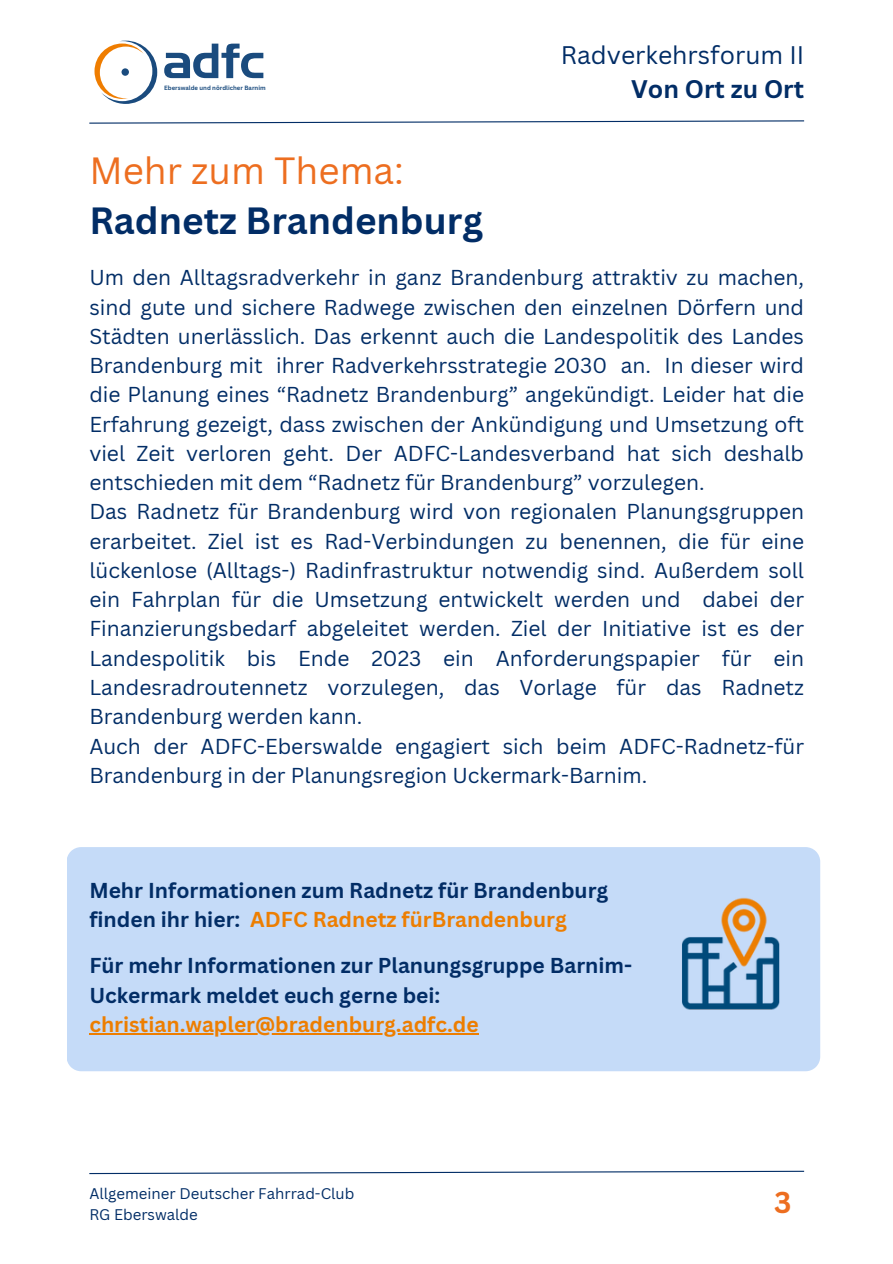
<style>
.page{position:relative;width:893px;height:1264px;background:#fff}
.page>*{position:absolute;margin:0;border:0;box-sizing:border-box;transform-origin:0 0}
.t1{font:700 36.9px "Canva Sans";color:#022d66}
.t2{font:36.9px "Canva Sans";color:#ed6e20}
.t3{font:700 29.25px "Canva Sans";color:#ed6e20}
.t4{font:24.75px "Canva Sans";color:#022d66}
.t5{font:700 24.75px "Canva Sans";color:#022d66}
.t6{font:21px/29.2px "Canva Sans";color:#022d66}
.t7{font:700 21px/29.2px "Canva Sans";color:#022d66}
.t8{font:700 21px "Canva Sans";color:#ed7e01}
.t9{font:15px/20.4px "Canva Sans";color:#022d66}
.t10{font:700 6px "Canva Sans";color:#1a4b7e}
.s1{color:#ed7e01}
</style>
<div class="page">
<svg style="left:89px;top:120px;width:716px;height:4px"></svg>
<svg style="left:164px;top:44px;width:99px;height:34px"></svg>
<svg style="left:94px;top:41px;width:63px;height:63px"></svg>
<div style="left:121px;top:68px;width:8px;height:8px;background:#1a4b7e;border-radius:50%"></div>
<svg style="left:89px;top:1170px;width:716px;height:4px"></svg>
<div style="left:67px;top:847px;width:753px;height:224px;background:#c5dbf8"></div>
<img style="left:677px;top:869px;width:105px;height:168px">
<hr style="left:89px;top:1032px;width:389px;height:2px;background:#ed7e01">
<p class="t10" style="left:164px;top:84px;width:103px">Eberswalde und nördlicher Barnim</p>
<h1 class="t2" style="left:89px;top:144px;width:316px">Mehr zum Thema:</h1>
<h1 class="t1" style="left:89px;top:195px;width:395px">Radnetz Brandenburg</h1>
<p class="t4" style="left:560px;top:38px;width:245px">Radverkehrsforum II</p>
<p class="t5" style="left:631px;top:72px;width:174px">Von Ort zu Ort</p>
<p class="t6" style="left:89px;top:262px;width:716px">Um den Alltagsradverkehr in ganz Brandenburg attraktiv zu machen, sind gute und sichere Radwege zwischen den einzelnen Dörfern und Städten unerlässlich. Das erkennt auch die Landespolitik des Landes Brandenburg mit ihrer Radverkehrsstrategie 2030 an. In dieser wird die Planung eines “Radnetz Brandenburg” angekündigt. Leider hat die Erfahrung gezeigt, dass zwischen der Ankündigung und Umsetzung oft viel Zeit verloren geht. Der ADFC-Landesverband hat sich deshalb entschieden mit dem “Radnetz für Brandenburg” vorzulegen.<br>Das Radnetz für Brandenburg wird von regionalen Planungsgruppen erarbeitet. Ziel ist es Rad-Verbindungen zu benennen, die für eine lückenlose (Alltags-) Radinfrastruktur notwendig sind. Außerdem soll ein Fahrplan für die Umsetzung entwickelt werden und dabei der Finanzierungsbedarf abgeleitet werden. Ziel der Initiative ist es der Landespolitik bis Ende 2023 ein Anforderungspapier für ein Landesradroutennetz vorzulegen, das Vorlage für das Radnetz Brandenburg werden kann.<br>Auch der ADFC-Eberswalde engagiert sich beim ADFC-Radnetz-für Brandenburg in der Planungsregion Uckermark-Barnim.</p>
<p class="t7" style="left:89px;top:875px;width:520px">Mehr Informationen zum Radnetz für Brandenburg finden ihr hier: <span class="s1">ADFC Radnetz fürBrandenburg</span></p>
<p class="t7" style="left:89px;top:950px;width:544px">Für mehr Informationen zur Planungsgruppe Barnim-<br>Uckermark meldet euch gerne bei:</p>
<p class="t8" style="left:89px;top:1009px;width:391px">christian.wapler@bradenburg.adfc.de</p>
<p class="t9" style="left:89px;top:1183px;width:266px">Allgemeiner Deutscher Fahrrad-Club<br>RG Eberswalde</p>
<h2 class="t3" style="left:774px;top:1181px;width:19px">3</h2>
</div>
